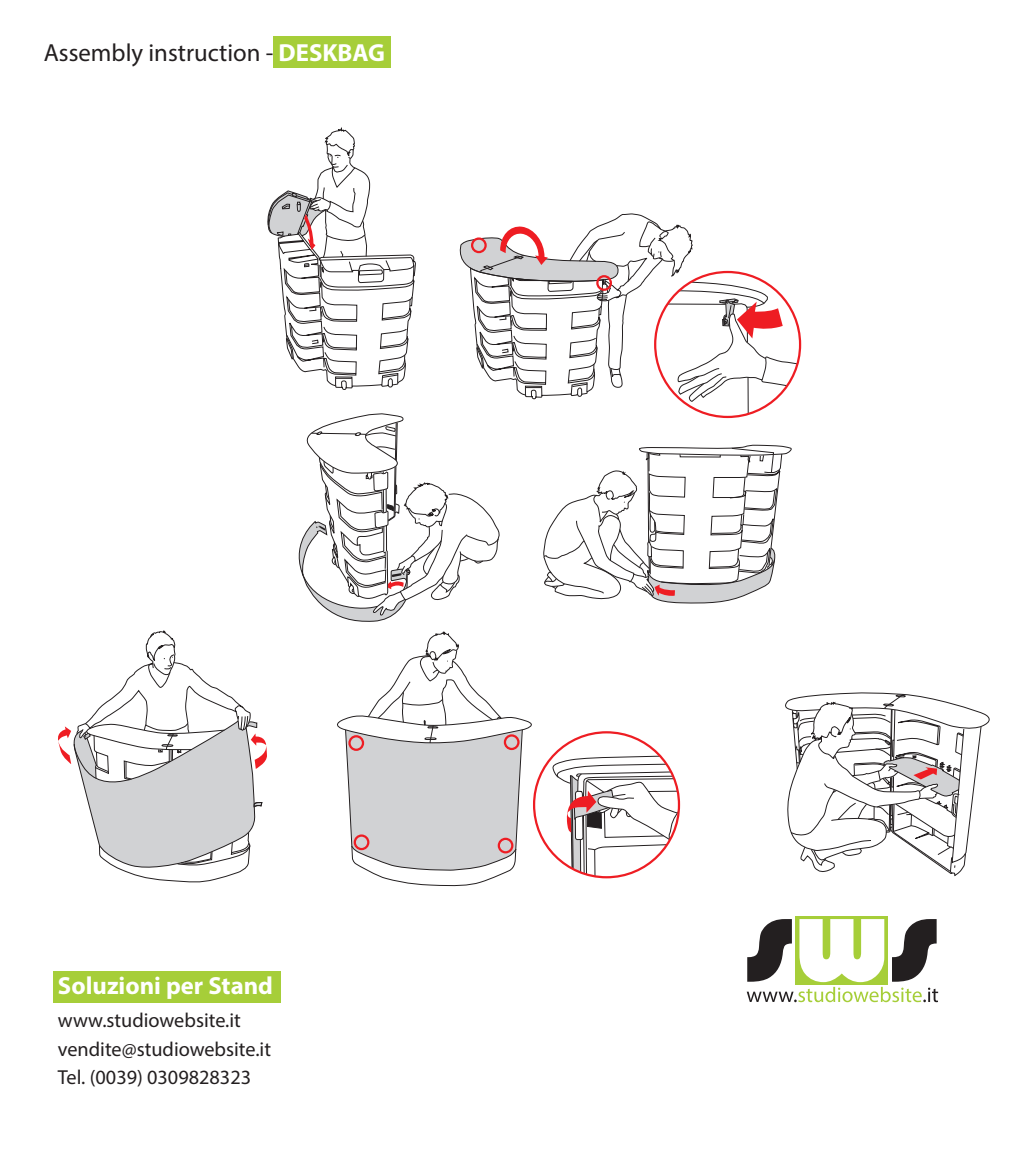
<style>
.page{position:relative;width:1021px;height:1149px;background:#fff}
.page>*{position:absolute;margin:0;border:0;box-sizing:border-box;transform-origin:0 0}
.t1{font:24.75px "Myriad Pro";color:#231f20}
.t2{font:700 24.75px "Myriad Pro";color:#fff}
.t3{font:20.25px/28.1px "Myriad Pro";color:#231f20}
.s1{font-weight:700;color:#fff}
</style>
<div class="page">
<div style="left:273px;top:37px;width:117px;height:31px;background:#a6ce39"></div>
<div style="left:53px;top:970px;width:227px;height:31px;background:#a6ce39"></div>
<hr style="left:747px;top:377px;width:1px;height:40px;background:#231f20">
<svg style="left:58px;top:630px;width:209px;height:253px"></svg>
<svg style="left:267px;top:127px;width:149px;height:263px"></svg>
<svg style="left:459px;top:214px;width:341px;height:192px"></svg>
<svg style="left:298px;top:413px;width:692px;height:473px"></svg>
<div style="left:348px;top:735px;width:16px;height:15px;border:2px solid #ee1d23;border-radius:50%"></div>
<div style="left:354px;top:834px;width:15px;height:16px;border:2px solid #ee1d23;border-radius:50%"></div>
<div style="left:497px;top:837px;width:16px;height:16px;border:2px solid #ee1d23;border-radius:50%"></div>
<div style="left:504px;top:734px;width:15px;height:15px;border:2px solid #ee1d23;border-radius:50%"></div>
<div style="left:795px;top:916px;width:93px;height:68px;background:#a6ce39"></div>
<svg style="left:746px;top:919px;width:192px;height:82px"></svg>
<p class="t1" style="left:44px;top:37px;width:342px">Assembly instruction - <span class="s1">DESKBAG</span></p>
<p class="t2" style="left:58px;top:969px;width:217px">Soluzioni per Stand</p>
<p class="t3" style="left:58px;top:1005px;width:214px">www.studiowebsite.it vendite@studiowebsite.it<br>Tel. (0039) 0309828323</p>
</div>
